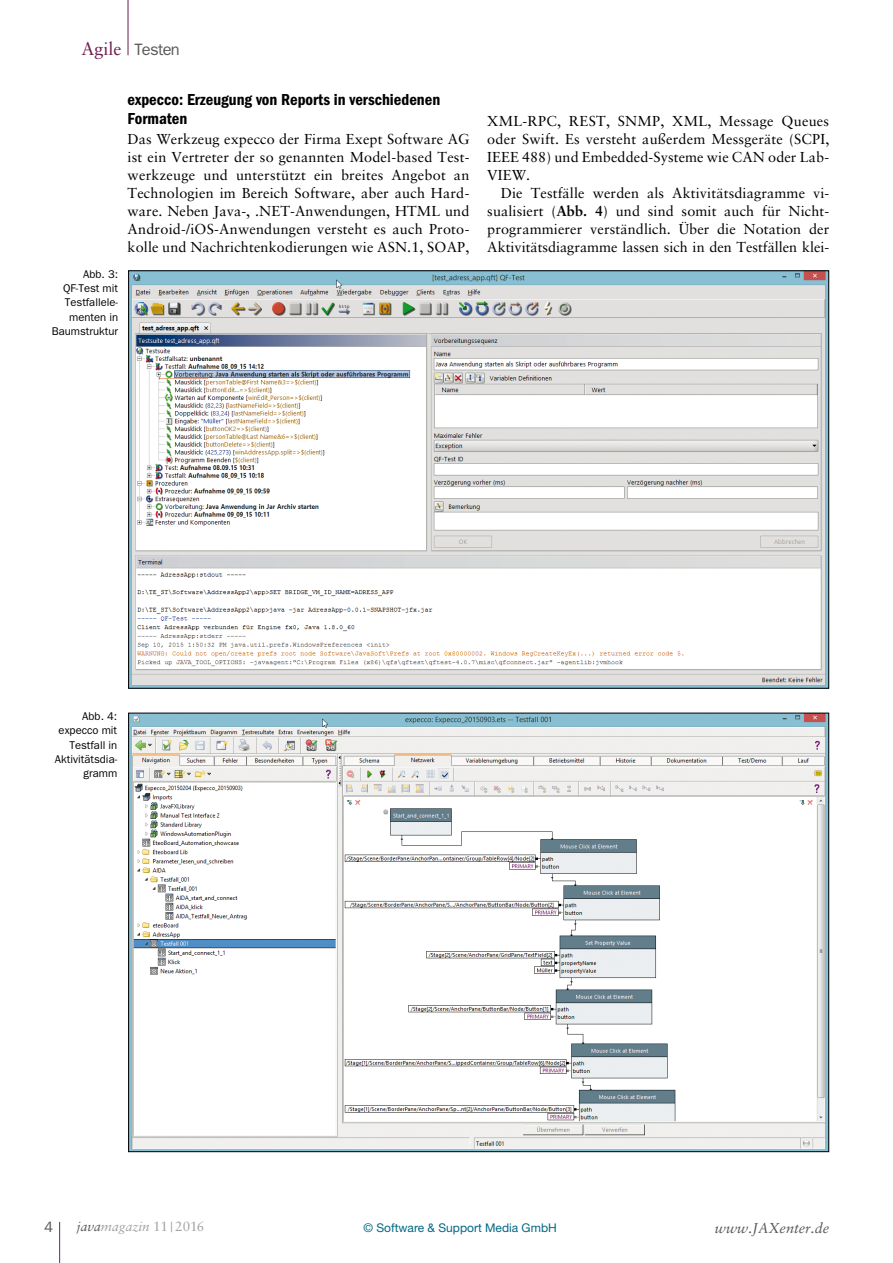
<style>
.page{position:relative;width:893px;height:1263px;background:#fff}
.page>*{position:absolute;margin:0;border:0;box-sizing:border-box;transform-origin:0 0}
.t1{font:18px "Sabon LT Std";color:#6e1d4b}
.t2{font:16.5px/18.8px "ITC Franklin Gothic Std Dm Cd";color:#000}
.t3{font:16.5px "ITC Franklin Gothic Std";letter-spacing:-.04em;color:#58585a}
.t4{font:15px "ITC Franklin Gothic Std";color:#58585a}
.t5{font:14.4px/18px "Sabon LT Std";letter-spacing:.01em;color:#000;text-align:justify}
.t6{font:italic 14.4px "Sabon LT Std";color:#58585a}
.t7{font:italic 13.5px "Sabon LT Std";color:#a1a2a4}
.t8{font:12px "Helvetica Neue LT Std";color:#006885}
.t9{font:11.25px/14.2px "ITC Franklin Gothic Std";color:#000;text-align:right}
.s1{font-weight:700}
.s2{color:#58585a}
.s3{font-style:normal}
</style>
<div class="page">
<hr style="left:59px;top:1222px;width:1px;height:41px;background:#602b72">
<hr style="left:128px;top:0;width:1px;height:55px;background:#6e1d4b">
<img style="left:130px;top:715px;width:697px;height:435px">
<img style="left:130px;top:272px;width:697px;height:415px">
<p class="t1" style="left:82px;top:38px;width:41px">Agile</p>
<p class="t3" style="left:134px;top:40px;width:47px">Testen</p>
<p class="t2" style="left:128px;top:90px;width:314px">expecco: Erzeugung von Reports in verschiedenen<br>Formaten</p>
<p class="t5" style="left:128px;top:130px;width:343px">Das Werkzeug expecco der Firma Exept Software AG ist ein Vertreter der so genannten Model-based Test&shy;werkzeuge und unterstützt ein breites Angebot an Technologien im Bereich Software, aber auch Hard&shy;ware. Neben Java-, .NET-Anwendungen, HTML und Android-/iOS-Anwendungen versteht es auch Proto&shy;kolle und Nachrichtenkodierungen wie ASN.1, SOAP,</p>
<p class="t9" style="left:52px;top:267px;width:68px">Abb. 3:<br>QF-Test mit<br>Testfallele&shy;menten in<br>Baumstruktur</p>
<p class="t5" style="left:487px;top:112px;width:343px">XML-RPC, REST, SNMP, XML, Message Queues oder Swift. Es versteht außerdem Messgeräte (SCPI, IEEE 488) und Embedded-Systeme wie CAN oder Lab-VIEW.</p>
<p class="t5" style="left:487px;top:184px;width:343px;text-indent:13px">Die Testfälle werden als Aktivitätsdiagramme vi&shy;sualisiert (<span class="s1">Abb. 4</span>) und sind somit auch für Nicht&shy;programmierer verständlich. Über die Notation der Aktivitätsdiagramme lassen sich in den Testfällen klei-</p>
<p class="t9" style="left:55px;top:709px;width:64px">Abb. 4: expecco mit<br>Testfall in<br>Aktivitätsdia&shy;gramm</p>
<p class="t4" style="left:44px;top:1218px;width:11px">4</p>
<p class="t7" style="left:77px;top:1218px;width:129px"><span class="s2">java</span>magazin <span class="s3">11 | 2016</span></p>
<p class="t6" style="left:715px;top:1219px;width:116px">www.JAXenter.de</p>
<p class="t8" style="left:364px;top:1220px;width:195px">© Software &amp; Support Media GmbH</p>
</div>
